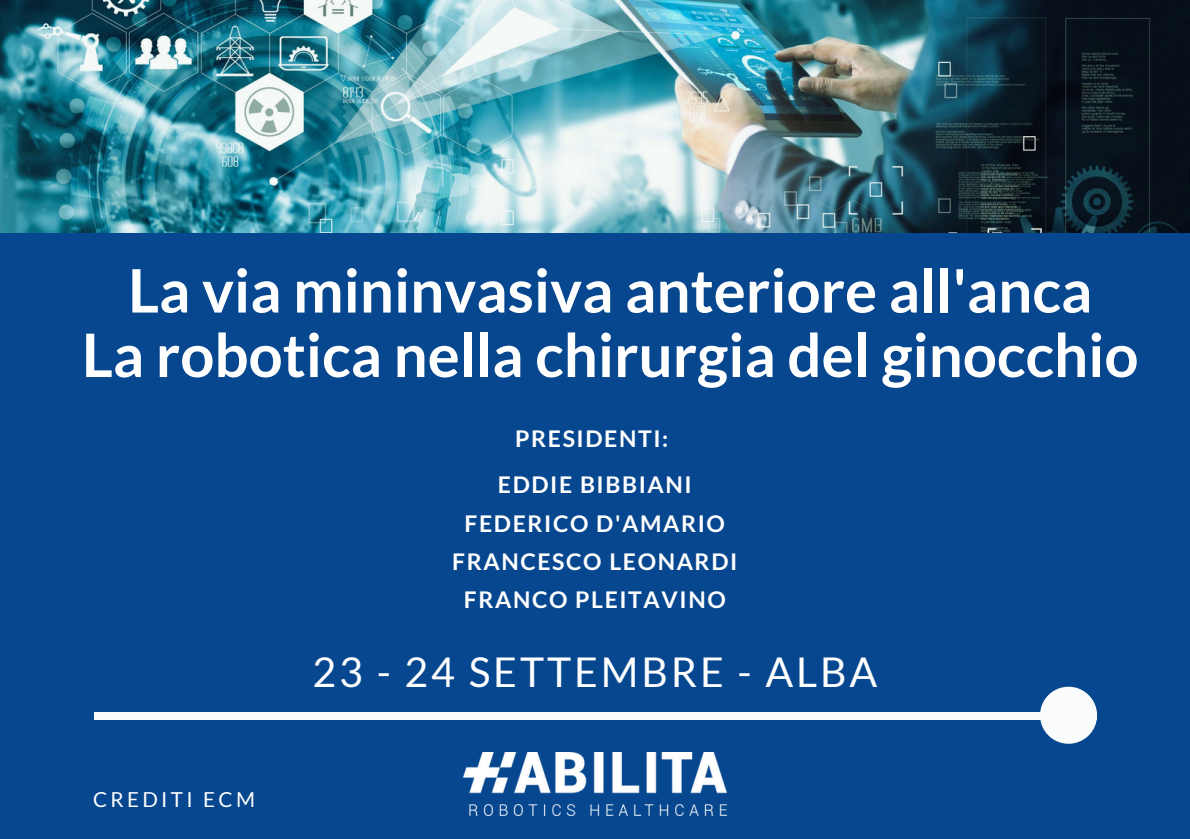
<style>
.page{position:relative;width:1190px;height:839px;background:#fff}
.page>*{position:absolute;margin:0;border:0;box-sizing:border-box;transform-origin:0 0}
.t1{font:700 60px/64.4px "Lato";color:#fff;text-align:center}
.t2{font:41px "Lato";letter-spacing:.07em;color:#fff}
.t3{font:700 23px/38px "Lato";letter-spacing:.07em;color:#fff;text-align:center}
.t4{font:20.6px "Lato";letter-spacing:.16em;color:#fff}
</style>
<div class="page">
<div style="left:0;top:0;width:1190px;height:838px;background:#07478f"></div>
<img style="left:0;top:0;width:1190px;height:232px">
<img style="left:464px;top:752px;width:262px;height:63px">
<div style="left:94px;top:712px;width:1003px;height:7px;background:#fbfcfc"></div>
<svg style="left:1040px;top:686px;width:57px;height:57px"></svg>
<h1 class="t1" style="left:82px;top:257px;width:1058px">La via mininvasiva anteriore all'anca<br>La robotica nella chirurgia del ginocchio</h1>
<p class="t3" style="left:498px;top:415px;width:195px;line-height:45.6px">PRESIDENTI:<br>EDDIE BIBBIANI</p>
<p class="t3" style="left:452px;top:504px;width:287px">FEDERICO D'AMARIO<br>FRANCESCO LEONARDI<br>FRANCO PLEITAVINO</p>
<p class="t4" style="left:93px;top:786px;width:163px">CREDITI ECM</p>
<h2 class="t2" style="left:313px;top:647px;width:566px">23 - 24 SETTEMBRE - ALBA</h2>
</div>
